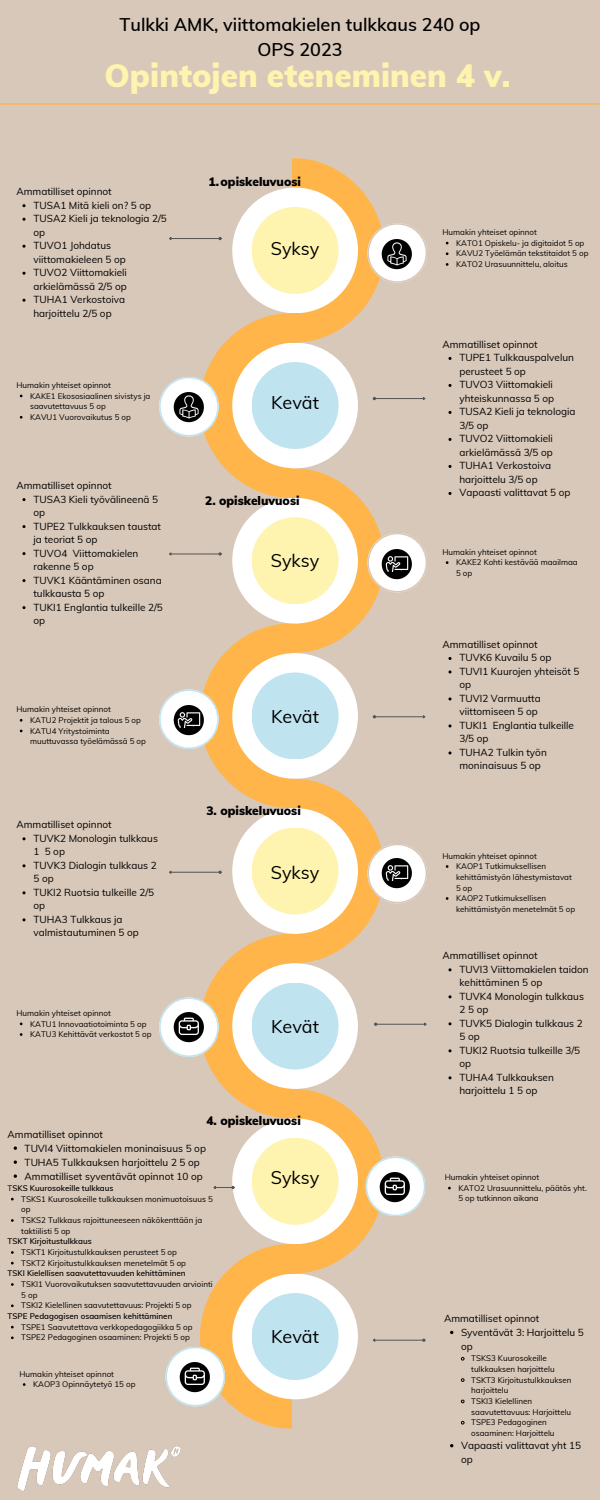
<style>
.page{position:relative;width:600px;height:1500px;background:#d8c8b9}
.page>*{position:absolute;margin:0;border:0;box-sizing:border-box;transform-origin:0 0}
.t1{font:900 31.5px "Muli";color:#fef4af}
.t2{font:600 18px/24.8px "Muli";color:#000;text-align:center}
.t3{font:18px "Muli";color:#000}
.t4{font:900 12px "Muli";color:#000}
.t5{font:10px/13.5px "Muli";color:#000}
.t6{font:8px/10.7px "Muli";color:#000}
.t7{font:600 8px "Muli";color:#000}
.s1{font-weight:400}
</style>
<div class="page">
<hr style="left:0;top:103px;width:600px;height:2px;background:#ffb549">
<img style="left:17px;top:1447px;width:164px;height:45px">
<svg style="left:22px;top:204px;width:4px;height:3px"></svg>
<svg style="left:22px;top:218px;width:4px;height:3px"></svg>
<svg style="left:22px;top:245px;width:4px;height:3px"></svg>
<svg style="left:22px;top:272px;width:4px;height:3px"></svg>
<svg style="left:22px;top:299px;width:4px;height:3px"></svg>
<svg style="left:448px;top:357px;width:4px;height:3px"></svg>
<svg style="left:448px;top:384px;width:4px;height:3px"></svg>
<svg style="left:448px;top:411px;width:4px;height:3px"></svg>
<svg style="left:448px;top:438px;width:4px;height:3px"></svg>
<svg style="left:448px;top:465px;width:4px;height:3px"></svg>
<svg style="left:448px;top:492px;width:4px;height:3px"></svg>
<svg style="left:22px;top:498px;width:4px;height:3px"></svg>
<svg style="left:22px;top:525px;width:4px;height:3px"></svg>
<svg style="left:22px;top:552px;width:4px;height:3px"></svg>
<svg style="left:22px;top:579px;width:4px;height:3px"></svg>
<svg style="left:22px;top:606px;width:4px;height:3px"></svg>
<svg style="left:448px;top:657px;width:4px;height:3px"></svg>
<svg style="left:14px;top:1146px;width:3px;height:4px"></svg>
<svg style="left:14px;top:1160px;width:3px;height:4px"></svg>
<svg style="left:14px;top:1174px;width:3px;height:4px"></svg>
<svg style="left:461px;top:1357px;width:4px;height:4px"></svg>
<svg style="left:461px;top:1378px;width:4px;height:4px"></svg>
<svg style="left:461px;top:1399px;width:4px;height:5px"></svg>
<svg style="left:461px;top:1421px;width:4px;height:4px"></svg>
<svg style="left:159px;top:158px;width:268px;height:1271px"></svg>
<img style="left:373px;top:1164px;width:45px;height:45px">
<p class="t2" style="left:119px;top:12px;width:363px">Tulkki AMK, viittomakielen tulkkaus 240 op<br>OPS 2023</p>
<h3 class="t1" style="left:105px;top:56px;width:407px">Opintojen eteneminen 4 v.</h3>
<p class="t5" style="left:16px;top:185px;width:97px">Ammatilliset opinnot</p>
<p class="t5" style="left:33px;top:198px;width:119px">TUSA1 Mitä kieli on? 5 op</p>
<p class="t5" style="left:33px;top:212px;width:135px">TUSA2 Kieli ja teknologia 2/5 op</p>
<p class="t5" style="left:33px;top:239px;width:94px">TUVO1 Johdatus viittomakieleen 5 op</p>
<h6 class="t5" style="left:33px;top:266px;width:95px">TUVO2 Viittomakieli arkielämässä 2/5 op</h6>
<p class="t5" style="left:33px;top:293px;width:93px">TUHA1 Verkostoiva harjoittelu 2/5 op</p>
<h6 class="t6" style="left:16px;top:380px;width:96px">Humakin yhteiset opinnot</h6>
<p class="t6" style="left:30px;top:390px;width:122px">KAKE1 Ekososiaalinen sivistys ja saavutettavuus 5 op</p>
<p class="t6" style="left:30px;top:412px;width:102px">KAVU1 Vuorovaikutus 5 op</p>
<p class="t5" style="left:16px;top:479px;width:97px">Ammatilliset opinnot</p>
<h4 class="t5" style="left:33px;top:492px;width:126px">TUSA3 Kieli työvälineenä 5 op</h4>
<h3 class="t5" style="left:33px;top:519px;width:129px">TUPE2 Tulkkauksen taustat ja teoriat 5 op</h3>
<h6 class="t5" style="left:33px;top:546px;width:106px">TUVO4 Viittomakielen rakenne 5 op</h6>
<p class="t5" style="left:33px;top:573px;width:130px">TUVK1 Kääntäminen osana tulkkausta 5 op</p>
<p class="t5" style="left:33px;top:600px;width:131px">TUKI1 Englantia tulkeille 2/5 op</p>
<p class="t6" style="left:16px;top:704px;width:96px">Humakin yhteiset opinnot</p>
<p class="t6" style="left:30px;top:715px;width:112px">KATU2 Projektit ja talous 5 op</p>
<p class="t6" style="left:30px;top:725px;width:117px">KATU4 Yritystoiminta muuttuvassa työelämässä 5 op</p>
<p class="t5" style="left:16px;top:818px;width:97px">Ammatilliset opinnot</p>
<p class="t5" style="left:33px;top:831px;width:126px">TUVK2 Monologin tulkkaus<br>1 5op</p>
<p class="t5" style="left:33px;top:858px;width:125px">TUVK3 Dialogin tulkkaus 2<br>5 op</p>
<h3 class="t5" style="left:33px;top:885px;width:122px">TUKI2 Ruotsia tulkeille 2/5 op</h3>
<p class="t5" style="left:33px;top:912px;width:107px">TUHA3 Tulkkaus ja valmistautuminen 5 op</p>
<p class="t6" style="left:16px;top:1007px;width:96px">Humakin yhteiset opinnot</p>
<p class="t6" style="left:30px;top:1018px;width:118px">KATU1 Innovaatiotoiminta 5 op</p>
<p class="t6" style="left:30px;top:1029px;width:123px">KATU3 Kehittävät verkostot 5 op</p>
<p class="t4" style="left:209px;top:174px;width:94px">1.opiskeluvuosi</p>
<p class="t3" style="left:271px;top:237px;width:50px">Syksy</p>
<h3 class="t3" style="left:271px;top:391px;width:49px">Kevät</h3>
<p class="t4" style="left:205px;top:493px;width:96px">2. opiskeluvuosi</p>
<p class="t3" style="left:271px;top:549px;width:50px">Syksy</p>
<p class="t3" style="left:271px;top:705px;width:49px">Kevät</p>
<h4 class="t4" style="left:206px;top:803px;width:96px">3. opiskeluvuosi</h4>
<p class="t3" style="left:271px;top:861px;width:50px">Syksy</p>
<h4 class="t3" style="left:271px;top:1015px;width:49px">Kevät</h4>
<h3 class="t4" style="left:206px;top:1113px;width:96px">4. opiskeluvuosi</h3>
<p class="t5" style="left:8px;top:1127px;width:97px">Ammatilliset opinnot</p>
<p class="t5" style="left:25px;top:1141px;width:183px">TUVI4 Viittomakielen moninaisuus 5 op</p>
<p class="t5" style="left:25px;top:1155px;width:177px">TUHA5 Tulkkauksen harjoittelu 2 5 op</p>
<p class="t5" style="left:25px;top:1169px;width:180px">Ammatilliset syventävät opinnot 10 op</p>
<h6 class="t7" style="left:8px;top:1183px;width:107px"><span class="s1">T</span>SKS Kuurosokeille tulkkaus</h6>
<p class="t6" style="left:21px;top:1193px;width:193px">TSKS1 Kuurosokeille tulkkauksen monimuotoisuus 5 op</p>
<p class="t6" style="left:21px;top:1215px;width:182px">TSKS2 Tulkkaus rajoittuneeseen näkökenttään ja taktiilisti 5 op</p>
<p class="t7" style="left:8px;top:1236px;width:86px">TSKT Kirjoitustulkkaus</p>
<p class="t6" style="left:21px;top:1247px;width:157px">TSKT1 Kirjoitustulkkauksen perusteet 5 op</p>
<p class="t6" style="left:21px;top:1257px;width:166px">TSKT2 Kirjoitustulkkauksen menetelmät 5 op</p>
<p class="t7" style="left:8px;top:1268px;width:179px">TSKI Kielellisen saavutettavuuden kehittäminen</p>
<p class="t6" style="left:21px;top:1279px;width:193px">TSKI1 Vuorovaikutuksen saavutettavuuden arviointi<br>5 op</p>
<p class="t6" style="left:21px;top:1300px;width:172px">TSKI2 Kielellinen saavutettavuus: Projekti 5 op</p>
<h6 class="t7" style="left:8px;top:1311px;width:166px">TSPE Pedagogisen osaamisen kehittäminen</h6>
<p class="t6" style="left:21px;top:1321px;width:173px">TSPE1 Saavutettava verkkopedagogiikka 5 op</p>
<p class="t6" style="left:21px;top:1332px;width:170px">TSPE2 Pedagoginen osaaminen: Projekti 5 op</p>
<p class="t6" style="left:20px;top:1368px;width:96px">Humakin yhteiset opinnot</p>
<p class="t6" style="left:33px;top:1379px;width:104px">KAOP3 Opinnäytetyö 15 op</p>
<h3 class="t3" style="left:271px;top:1166px;width:50px">Syksy</h3>
<p class="t3" style="left:271px;top:1324px;width:49px">Kevät</p>
<h3 class="t6" style="left:442px;top:227px;width:96px">Humakin yhteiset opinnot</h3>
<p class="t6" style="left:456px;top:237px;width:130px">KATO1 Opiskelu- ja digitaidot 5 op</p>
<p class="t6" style="left:456px;top:248px;width:134px">KAVU2 Työelämän tekstitaidot 5 op</p>
<p class="t6" style="left:456px;top:259px;width:113px">KATO2 Urasuunnittelu, aloitus</p>
<p class="t5" style="left:442px;top:337px;width:97px">Ammatilliset opinnot</p>
<p class="t5" style="left:459px;top:351px;width:116px">TUPE1 Tulkkauspalvelun perusteet 5 op</p>
<p class="t5" style="left:459px;top:378px;width:96px">TUVO3 Viittomakieli yhteiskunnassa 5 op</p>
<h3 class="t5" style="left:459px;top:405px;width:118px">TUSA2 Kieli ja teknologia<br>3/5 op</h3>
<p class="t5" style="left:459px;top:432px;width:95px">TUVO2 Viittomakieli arkielämässä 3/5 op</p>
<p class="t5" style="left:459px;top:459px;width:93px">TUHA1 Verkostoiva harjoittelu 3/5 op</p>
<p class="t5" style="left:459px;top:486px;width:113px">Vapaasti valittavat 5 op</p>
<p class="t6" style="left:442px;top:546px;width:96px">Humakin yhteiset opinnot</p>
<p class="t6" style="left:456px;top:557px;width:123px">KAKE2 Kohti kestävää maailmaa<br>5 op</p>
<p class="t5" style="left:442px;top:637px;width:97px">Ammatilliset opinnot</p>
<p class="t5" style="left:459px;top:651px;width:94px">TUVK6 Kuvailu 5 op</p>
<p class="t5" style="left:459px;top:664px;width:122px">TUVI1 Kuurojen yhteisöt 5 op</p>
<p class="t5" style="left:459px;top:691px;width:83px">TUVI2 Varmuutta viittomiseen 5 op</p>
<p class="t5" style="left:459px;top:718px;width:116px">TUKI1 Englantia tulkeille<br>3/5 op</p>
<p class="t5" style="left:459px;top:745px;width:89px">TUHA2 Tulkin työn moninaisuus 5 op</p>
<p class="t6" style="left:442px;top:850px;width:96px">Humakin yhteiset opinnot</p>
<p class="t6" style="left:456px;top:861px;width:117px">KAOP1 Tutkimuksellisen kehittämistyön lähestymistavat<br>5 op</p>
<p class="t6" style="left:456px;top:893px;width:121px">KAOP2 Tutkimuksellisen kehittämistyön menetelmät 5 op</p>
<p class="t5" style="left:442px;top:949px;width:97px">Ammatilliset opinnot</p>
<h6 class="t5" style="left:459px;top:962px;width:131px">TUVI3 Viittomakielen taidon kehittäminen 5 op</h6>
<p class="t5" style="left:459px;top:989px;width:126px">TUVK4 Monologin tulkkaus<br>25op</p>
<p class="t5" style="left:459px;top:1016px;width:125px">TUVK5 Dialogin tulkkaus 2<br>5 op</p>
<p class="t5" style="left:459px;top:1043px;width:122px">TUKI2 Ruotsia tulkeille 3/5 op</p>
<p class="t5" style="left:459px;top:1070px;width:96px">TUHA4 Tulkkauksen harjoittelu 1 5 op</p>
<p class="t6" style="left:445px;top:1172px;width:96px">Humakin yhteiset opinnot</p>
<p class="t6" style="left:458px;top:1182px;width:130px">KATO2 Urasuunnittelu, päätös yht.<br>5 op tutkinnon aikana</p>
<p class="t5" style="left:444px;top:1312px;width:97px">Ammatilliset opinnot</p>
<p class="t5" style="left:461px;top:1325px;width:124px;line-height:14px">Syventävät 3: Harjoittelu 5 op</p>
<p class="t6" style="left:471px;top:1353px;width:85px">TSKS3 Kuurosokeille tulkkauksen harjoittelu</p>
<h6 class="t6" style="left:471px;top:1374px;width:102px">TSKT3 Kirjoitustulkkauksen harjoittelu</h6>
<p class="t6" style="left:471px;top:1396px;width:101px">TSKI3 Kielellinen saavutettavuus: Harjoittelu</p>
<p class="t6" style="left:471px;top:1417px;width:85px">TSPE3 Pedagoginen osaaminen: Harjoittelu</p>
<p class="t5" style="left:461px;top:1439px;width:122px;line-height:14px">Vapaasti valittavat yht 15 op</p>
</div>
